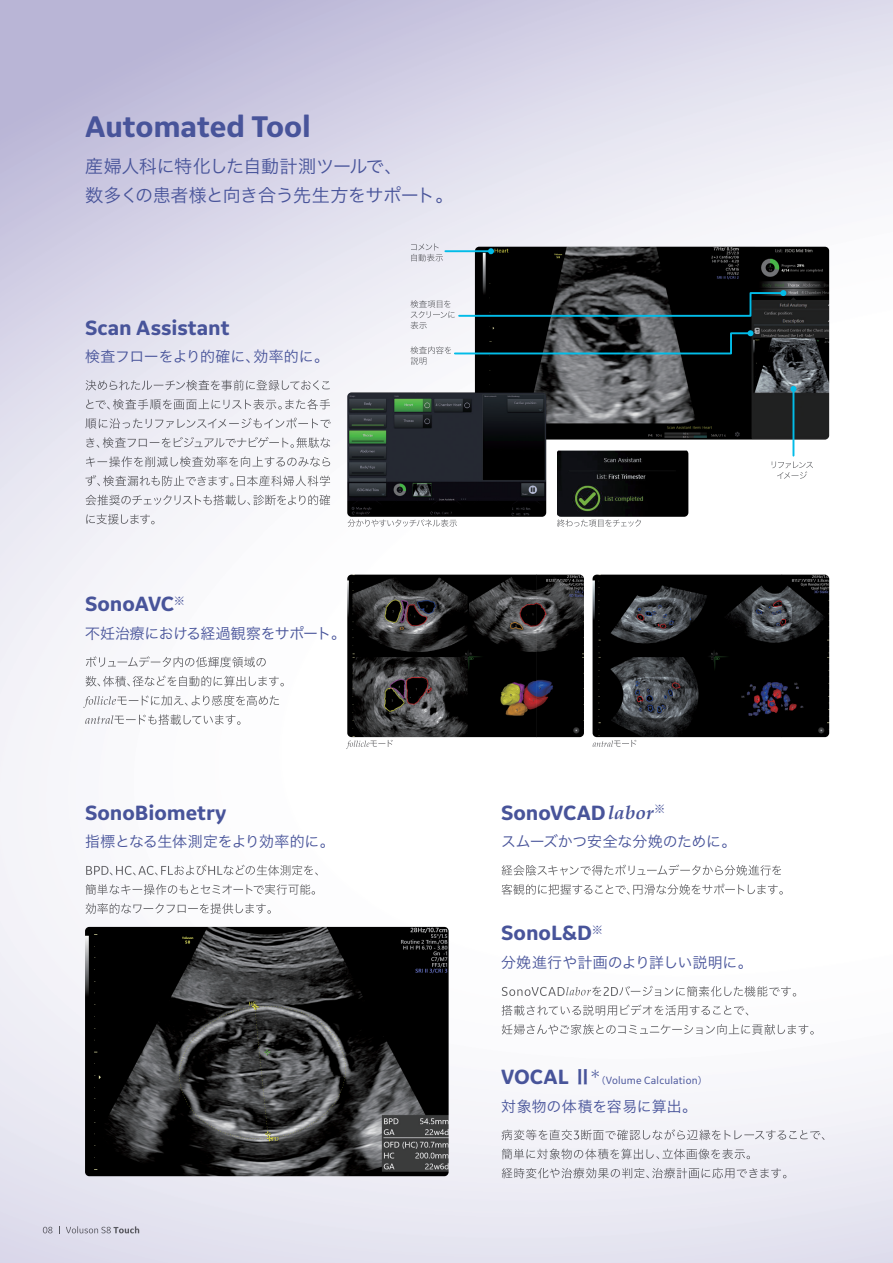
<style>
.page{position:relative;width:893px;height:1263px;background:#fff}
.page>*{position:absolute;margin:0;border:0;box-sizing:border-box;transform-origin:0 0}
.t1{font:700 31.2px "GE Inspira Sans";letter-spacing:-.005em;color:#48549a}
.t2{font:700 21.6px "GE Inspira Sans";letter-spacing:-.005em;color:#48549a}
.t3{font:18px/28.7px "Hira Kaku Pro N W3";letter-spacing:-.03em;color:#48549a}
.t4{font:14.85px "Hira Kaku Pro N W3";letter-spacing:-.005em;color:#48549a}
.t5{font:10.95px "GE Inspira Sans";letter-spacing:.015em;color:#48549a}
.s1{font-family:"Palatino";font-style:italic;font-size:19.2px}
.s2{font-family:"Hira Kaku Pro N W6";font-weight:400;font-size:19.2px}
.s3{font-family:"Hira Kaku Pro N W3";font-size:9.6px}
</style>
<div class="page">
<img style="left:262px;top:420px;width:368px;height:155px">
<img style="left:630px;top:450px;width:158px;height:125px">
<img style="left:578px;top:737px;width:52px;height:526px">
<img style="left:347px;top:575px;width:237px;height:162px">
<img style="left:592px;top:575px;width:237px;height:162px">
<img style="left:43px;top:1226px;width:68px;height:8px">
<img style="left:114px;top:1226px;width:25px;height:7px">
<img style="left:502px;top:864px;width:279px;height:12px">
<img style="left:501px;top:884px;width:282px;height:11px">
<img style="left:501px;top:1129px;width:324px;height:11px">
<img style="left:502px;top:1148px;width:248px;height:11px">
<img style="left:502px;top:1168px;width:284px;height:10px">
<img style="left:502px;top:986px;width:90px;height:11px">
<img style="left:566px;top:987px;width:25px;height:8px">
<img style="left:592px;top:986px;width:204px;height:11px">
<img style="left:502px;top:1004px;width:246px;height:12px">
<img style="left:502px;top:1024px;width:312px;height:11px">
<img style="left:346px;top:740px;width:23px;height:9px">
<img style="left:370px;top:740px;width:23px;height:7px">
<img style="left:593px;top:740px;width:21px;height:7px">
<img style="left:614px;top:740px;width:22px;height:7px">
<img style="left:85px;top:927px;width:364px;height:249px">
<img style="left:86px;top:380px;width:244px;height:10px">
<img style="left:86px;top:399px;width:24px;height:10px">
<img style="left:113px;top:399px;width:217px;height:11px">
<img style="left:85px;top:418px;width:246px;height:11px">
<img style="left:86px;top:437px;width:85px;height:11px">
<img style="left:174px;top:437px;width:156px;height:11px">
<img style="left:86px;top:456px;width:244px;height:11px">
<img style="left:86px;top:475px;width:244px;height:11px">
<img style="left:85px;top:495px;width:245px;height:10px">
<img style="left:86px;top:514px;width:69px;height:10px">
<img style="left:411px;top:243px;width:28px;height:8px">
<img style="left:411px;top:254px;width:32px;height:7px">
<img style="left:410px;top:300px;width:41px;height:8px">
<img style="left:411px;top:311px;width:44px;height:7px">
<img style="left:411px;top:321px;width:16px;height:8px">
<img style="left:410px;top:346px;width:41px;height:8px">
<img style="left:411px;top:357px;width:15px;height:8px">
<img style="left:772px;top:461px;width:41px;height:7px">
<img style="left:777px;top:471px;width:30px;height:8px">
<img style="left:348px;top:519px;width:109px;height:8px">
<img style="left:557px;top:519px;width:84px;height:8px">
<img style="left:475px;top:247px;width:354px;height:193px">
<img style="left:347px;top:392px;width:199px;height:125px">
<img style="left:557px;top:451px;width:131px;height:66px">
<hr style="left:445px;top:250px;width:46px;height:2px;background:#02bce8">
<svg style="left:488px;top:248px;width:6px;height:6px"></svg>
<svg style="left:457px;top:290px;width:329px;height:28px"></svg>
<svg style="left:453px;top:330px;width:300px;height:25px"></svg>
<hr style="left:792px;top:389px;width:2px;height:67px;background:#02bce8">
<svg style="left:790px;top:386px;width:6px;height:6px"></svg>
<img style="left:86px;top:864px;width:232px;height:11px">
<img style="left:86px;top:884px;width:229px;height:11px">
<img style="left:86px;top:903px;width:185px;height:11px">
<img style="left:86px;top:656px;width:180px;height:11px">
<img style="left:86px;top:675px;width:198px;height:12px">
<img style="left:83px;top:696px;width:33px;height:12px">
<img style="left:117px;top:695px;width:162px;height:11px">
<img style="left:85px;top:714px;width:29px;height:11px">
<img style="left:114px;top:714px;width:127px;height:11px">
<h1 class="t1" style="left:85px;top:107px;width:227px">Automated Tool</h1>
<p class="t3" style="left:85px;top:150px;width:370px">産婦人科に特化した自動計測ツールで、<br>数多くの患者様と向き合う先生方をサポート。</p>
<h2 class="t2" style="left:85px;top:314px;width:146px">Scan Assistant</h2>
<p class="t4" style="left:85px;top:343px;width:245px">検査フローをより的確に、効率的に。</p>
<h2 class="t2" style="left:85px;top:591px;width:102px">SonoAVC<sup>※</sup></h2>
<p class="t4" style="left:85px;top:620px;width:263px">不妊治療における経過観察をサポート。</p>
<h2 class="t2" style="left:85px;top:799px;width:143px">SonoBiometry</h2>
<p class="t4" style="left:85px;top:829px;width:251px">指標となる生体測定をより効率的に。</p>
<h2 class="t2" style="left:501px;top:799px;width:166px">SonoVCAD<span class="s1">labor</span><sup>※</sup></h2>
<p class="t4" style="left:501px;top:829px;width:237px">スムーズかつ安全な分娩のために。</p>
<h2 class="t2" style="left:501px;top:920px;width:103px">SonoL&amp;D<sup>※</sup></h2>
<p class="t4" style="left:501px;top:949px;width:253px">分娩進行や計画のより詳しい説明に。</p>
<h2 class="t2" style="left:501px;top:1063px;width:101px">VOCAL <span class="s2">Ⅱ</span><sup>＊</sup></h2>
<p class="t5" style="left:596px;top:1074px;width:113px"><span class="s3">（</span>Volume Calculation<span class="s3">）</span></p>
<p class="t4" style="left:501px;top:1093px;width:197px">対象物の体積を容易に算出。</p>
</div>
